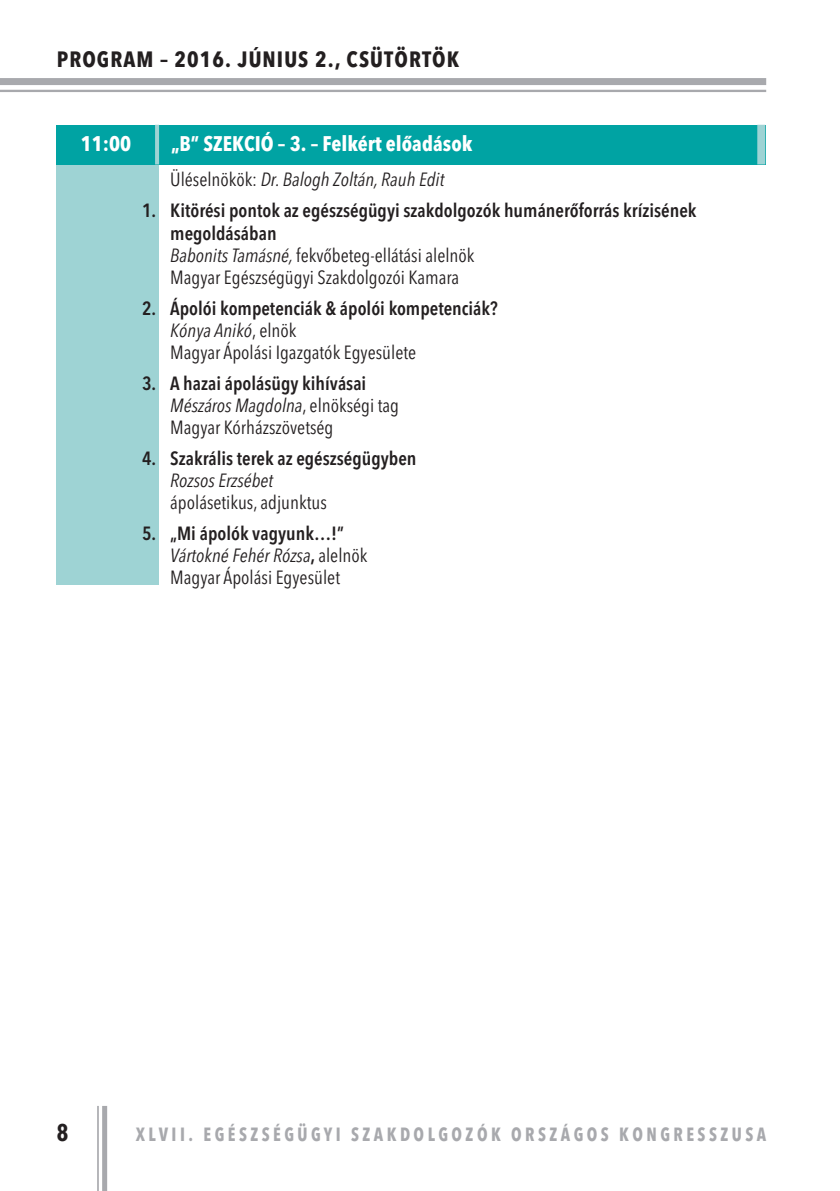
<style>
.page{position:relative;width:840px;height:1191px;background:#fff}
.page>*{position:absolute;margin:0;border:0;box-sizing:border-box;transform-origin:0 0}
.t1{font:700 24px "Avenir Next Condensed";color:#231f20;scale:.91 1}
.t2{font:700 22px "Avenir Next Condensed";letter-spacing:.05em;color:#231f20}
.t3{font:700 21px "Avenir Next Condensed";color:#fff}
.t4{font:600 19px/22px "Avenir Next Condensed";color:#231f20}
.t5{font:19px/22px "Avenir Next Condensed";color:#231f20}
.t6{font:700 19px "Avenir Next Condensed";letter-spacing:.2em;color:#a8a9ad;scale:.91 1}
.t7{font:italic 19px "Avenir Next Condensed";color:#231f20}
.s1{font-style:normal}
.s2{font-weight:400;font-style:italic}
.s3{font-weight:400}
.s4{font-weight:600}
.s5{font-style:italic}
</style>
<div class="page">
<div style="left:102px;top:1106px;width:5px;height:85px;background:#a8a9ad"></div>
<hr style="left:97px;top:1106px;width:2px;height:85px;background:#a8a9ad">
<div style="left:0;top:78px;width:765px;height:7px;background:#a8a9ad"></div>
<hr style="left:0;top:90px;width:765px;height:2px;background:#a8a9ad">
<div style="left:57px;top:159px;width:102px;height:426px;background:#9ed3d4"></div>
<div style="left:57px;top:125px;width:100px;height:39px;background:#00a3a3"></div>
<div style="left:157px;top:125px;width:607px;height:39px;background:#00a3a3"></div>
<hr style="left:155px;top:125px;width:4px;height:39px;background:#9ed3d4">
<svg style="left:757px;top:125px;width:7px;height:39px"></svg>
<p class="t2" style="left:57px;top:46px;width:404px">PROGRAM – 2016. JÚNIUS 2., CSÜTÖRTÖK</p>
<p class="t3" style="left:81px;top:131px;width:52px">11:00</p>
<p class="t3" style="left:171px;top:131px;width:302px">„B” SZEKCIÓ – 3. – Felkért előadások</p>
<p class="t7" style="left:170px;top:168px;width:275px"><span class="s1">Üléselnökök:</span> Dr. Balogh Zoltán, Rauh Edit</p>
<p class="t4" style="left:170px;top:199px;width:527px;text-indent:-28px">1. Kitörési pontok az egészségügyi szakdolgozók humánerőforrás krízisének megoldásában<br><span class="s2">Babonits Tamásné,</span> <span class="s3">fekvőbeteg-ellátási alelnök<br>Magyar Egészségügyi Szakdolgozói Kamara</span></p>
<p class="t4" style="left:170px;top:296px;width:329px;text-indent:-28px">2. Ápolói kompetenciák &amp; ápolói kompetenciák?<br><span class="s2">Kónya Anikó</span><span class="s3">, elnök<br>Magyar Ápolási Igazgatók Egyesülete</span></p>
<p class="t5" style="left:170px;top:371px;width:230px;text-indent:-28px"><span class="s4">3. A hazai ápolásügy kihívásai<br></span><span class="s5">Mészáros Magdolna</span>, elnökségi tag<br>Magyar Kórházszövetség</p>
<p class="t4" style="left:142px;top:446px;width:276px">4. Szakrális terek az egészségügyben</p>
<p class="t7" style="left:170px;top:468px;width:104px">Rozsos Erzsébet</p>
<p class="t5" style="left:170px;top:490px;width:158px">ápolásetikus, adjunktus</p>
<p class="t5" style="left:170px;top:521px;width:198px;text-indent:-28px"><span class="s4">5. „Mi ápolók vagyunk…!”<br></span><span class="s5">Vártokné Fehér Rózsa</span><span class="s4">,</span> alelnök<br>Magyar Ápolási Egyesület</p>
<p class="t1" style="left:57px;top:1118px;width:14px">8</p>
<p class="t6" style="left:136px;top:1122px;width:693px">XLVII. EGÉSZSÉGÜGYI SZAKDOLGOZÓK ORSZÁGOS KONGRESSZUSA</p>
</div>
